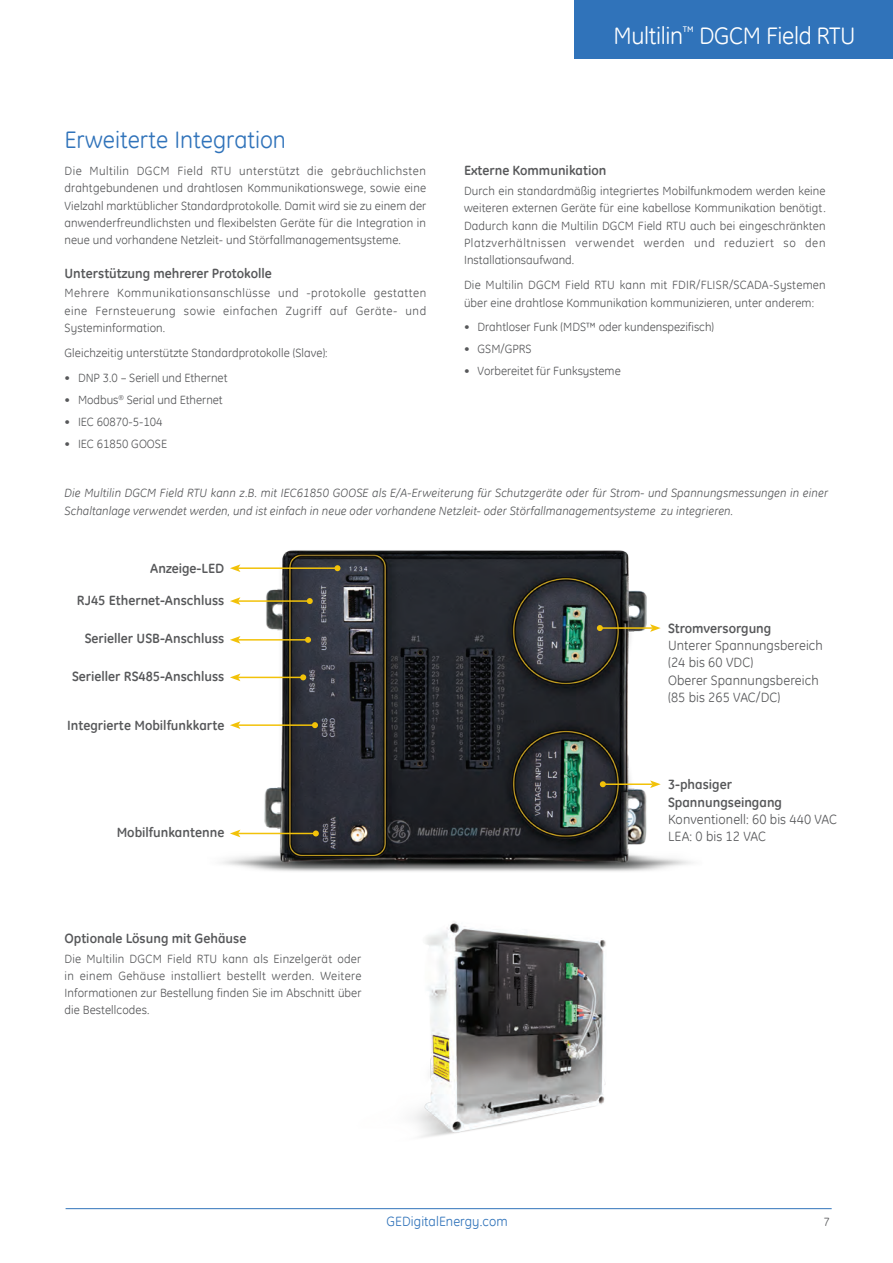
<style>
.page{position:relative;width:893px;height:1263px;background:#fff}
.page>*{position:absolute;margin:0;border:0;box-sizing:border-box;transform-origin:0 0}
.t1{font:24px "GE Inspira";letter-spacing:-.015em;color:#fff}
.Heading_2{font:24px "GE Inspira";color:#3073ba}
.Copy_Bold{font:700 13.5px/17.2px "GE Inspira";color:#57585a}
.Copy{font:13.5px/17.2px "GE Inspira";letter-spacing:.005em;color:#57585a}
.Sub-Section_heading{font:700 13.5px "GE Inspira";color:#57585a}
.t2{font:13.5px "GE Inspira";letter-spacing:.005em;color:#3073ba}
.Copy-2{font:12px/17.2px "GE Inspira";letter-spacing:.005em;color:#57585a;text-align:justify}
.Copy-3{font:italic 12px/17.2px "GE Inspira";letter-spacing:.01em;color:#57585a}
</style>
<div class="page">
<hr style="left:66px;top:1208px;width:766px;height:1px;background:#3073ba">
<div style="left:575px;top:0;width:318px;height:58px;background:#3073ba"></div>
<img style="left:414px;top:922px;width:192px;height:215px">
<img style="left:222px;top:550px;width:471px;height:322px">
<hr style="left:600px;top:627px;width:52px;height:2px;background:#f2c209">
<svg style="left:597px;top:625px;width:6px;height:6px"></svg>
<svg style="left:650px;top:624px;width:11px;height:8px"></svg>
<hr style="left:238px;top:833px;width:78px;height:1px;background:#f2c209">
<svg style="left:230px;top:830px;width:10px;height:7px"></svg>
<svg style="left:313px;top:830px;width:6px;height:6px"></svg>
<hr style="left:238px;top:600px;width:72px;height:2px;background:#f2c209">
<svg style="left:230px;top:597px;width:10px;height:8px"></svg>
<svg style="left:307px;top:598px;width:6px;height:6px"></svg>
<hr style="left:238px;top:639px;width:70px;height:2px;background:#f2c209">
<svg style="left:230px;top:636px;width:10px;height:8px"></svg>
<svg style="left:305px;top:637px;width:6px;height:6px"></svg>
<hr style="left:238px;top:677px;width:65px;height:1px;background:#f2c209">
<svg style="left:230px;top:673px;width:10px;height:8px"></svg>
<svg style="left:300px;top:674px;width:6px;height:6px"></svg>
<hr style="left:238px;top:724px;width:77px;height:2px;background:#f2c209">
<svg style="left:230px;top:721px;width:10px;height:8px"></svg>
<svg style="left:312px;top:722px;width:6px;height:6px"></svg>
<hr style="left:238px;top:567px;width:99px;height:2px;background:#f2c209">
<svg style="left:230px;top:564px;width:10px;height:8px"></svg>
<svg style="left:334px;top:565px;width:6px;height:6px"></svg>
<hr style="left:603px;top:783px;width:49px;height:2px;background:#f2c209">
<svg style="left:600px;top:781px;width:6px;height:6px"></svg>
<svg style="left:650px;top:780px;width:11px;height:8px"></svg>
<p class="Heading_2" style="left:64px;top:125px;width:223px">Erweiterte Integration</p>
<p class="Copy-2" style="left:64px;top:162px;width:363px">Die Multilin DGCM Field RTU unterstützt die gebräuchlichsten drahtgebundenen und drahtlosen Kommunikationswege, sowie eine Vielzahl marktüblicher Standardprotokolle. Damit wird sie zu einem der anwenderfreundlichsten und flexibelsten Geräte für die Integration in neue und vorhandene Netzleit- und Störfallmanagementsysteme.</p>
<p class="Sub-Section_heading" style="left:64px;top:264px;width:209px">Unterstützung mehrerer Protokolle</p>
<p class="Copy-2" style="left:64px;top:284px;width:363px">Mehrere Kommunikationsanschlüsse und -protokolle gestatten eine Fernsteuerung sowie einfachen Zugriff auf Geräte- und Systeminformation.</p>
<p class="Copy-2" style="left:64px;top:344px;width:265px">Gleichzeitig unterstützte Standardprotokolle (Slave):</p>
<p class="Copy-2" style="left:64px;top:369px;width:164px">• DNP 3.0 – Seriell und Ethernet</p>
<p class="Copy-2" style="left:64px;top:391px;width:160px">• Modbus<sup>®</sup> Serial und Ethernet</p>
<p class="Copy-2" style="left:64px;top:413px;width:100px">• IEC 60870-5-104</p>
<p class="Copy-2" style="left:64px;top:435px;width:104px">• IEC 61850 GOOSE</p>
<h1 class="t1" style="left:613px;top:20px;width:244px">Multilin<sup>™</sup> DGCM Field RTU</h1>
<p class="Sub-Section_heading" style="left:464px;top:162px;width:144px">Externe Kommunikation</p>
<p class="Copy-2" style="left:464px;top:182px;width:363px">Durch ein standardmäßig integriertes Mobilfunkmodem werden keine weiteren externen Geräte für eine kabellose Kommunikation benötigt.<br>Dadurch kann die Multilin DGCM Field RTU auch bei eingeschränkten Platzverhältnissen verwendet werden und reduziert so den Installationsaufwand.</p>
<p class="Copy-2" style="left:464px;top:276px;width:363px">Die Multilin DGCM Field RTU kann mit FDIR/FLISR/SCADA-Systemen über eine drahtlose Kommunikation kommunizieren, unter anderem:</p>
<p class="Copy-2" style="left:464px;top:318px;width:252px">• Drahtloser Funk (MDS™ oder kundenspezifisch)</p>
<p class="Copy-2" style="left:464px;top:340px;width:69px">• GSM/GPRS</p>
<p class="Copy-2" style="left:464px;top:362px;width:158px">• Vorbereitet für Funksysteme</p>
<p class="Copy-3" style="left:64px;top:484px;width:765px">Die Multilin DGCM Field RTU kann z.B. mit IEC61850 GOOSE als E/A-Erweiterung für Schutzgeräte oder für Strom- und Spannungsmessungen in einer<br>Schaltanlage verwendet werden, und ist einfach in neue oder vorhandene Netzleit- oder Störfallmanagementsysteme zu integrieren.</p>
<p class="Copy_Bold" style="left:150px;top:560px;width:76px">Anzeige-LED</p>
<p class="Copy_Bold" style="left:77px;top:591px;width:149px">RJ45 Ethernet-Anschluss</p>
<p class="Copy_Bold" style="left:85px;top:629px;width:141px">Serieller USB-Anschluss</p>
<p class="Copy_Bold" style="left:72px;top:667px;width:154px">Serieller RS485-Anschluss</p>
<p class="Copy_Bold" style="left:67px;top:716px;width:159px">Integrierte Mobilfunkkarte</p>
<p class="Copy_Bold" style="left:117px;top:823px;width:109px">Mobilfunkantenne</p>
<p class="Sub-Section_heading" style="left:64px;top:929px;width:183px">Optionale Lösung mit Gehäuse</p>
<p class="Copy-2" style="left:64px;top:950px;width:299px">Die Multilin DGCM Field RTU kann als Einzelgerät oder in einem Gehäuse installiert bestellt werden. Weitere Informationen zur Bestellung finden Sie im Abschnitt über die Bestellcodes.</p>
<p class="Copy_Bold" style="left:668px;top:619px;width:105px">Stromversorgung</p>
<p class="Copy" style="left:668px;top:636px;width:156px">Unterer Spannungsbereich (24 bis 60 VDC)</p>
<p class="Copy" style="left:668px;top:671px;width:152px">Oberer Spannungsbereich (85 bis 265 VAC/DC)</p>
<p class="Copy_Bold" style="left:668px;top:776px;width:116px">3-phasiger<br>Spannungseingang</p>
<p class="Copy" style="left:668px;top:810px;width:170px">Konventionell: 60 bis 440 VAC</p>
<p class="Copy" style="left:668px;top:827px;width:99px">LEA: 0 bis 12 VAC</p>
<p class="t2" style="left:386px;top:1213px;width:123px">GEDigitalEnergy.com</p>
<p class="Copy-2" style="left:823px;top:1212px;width:8px">7</p>
</div>
